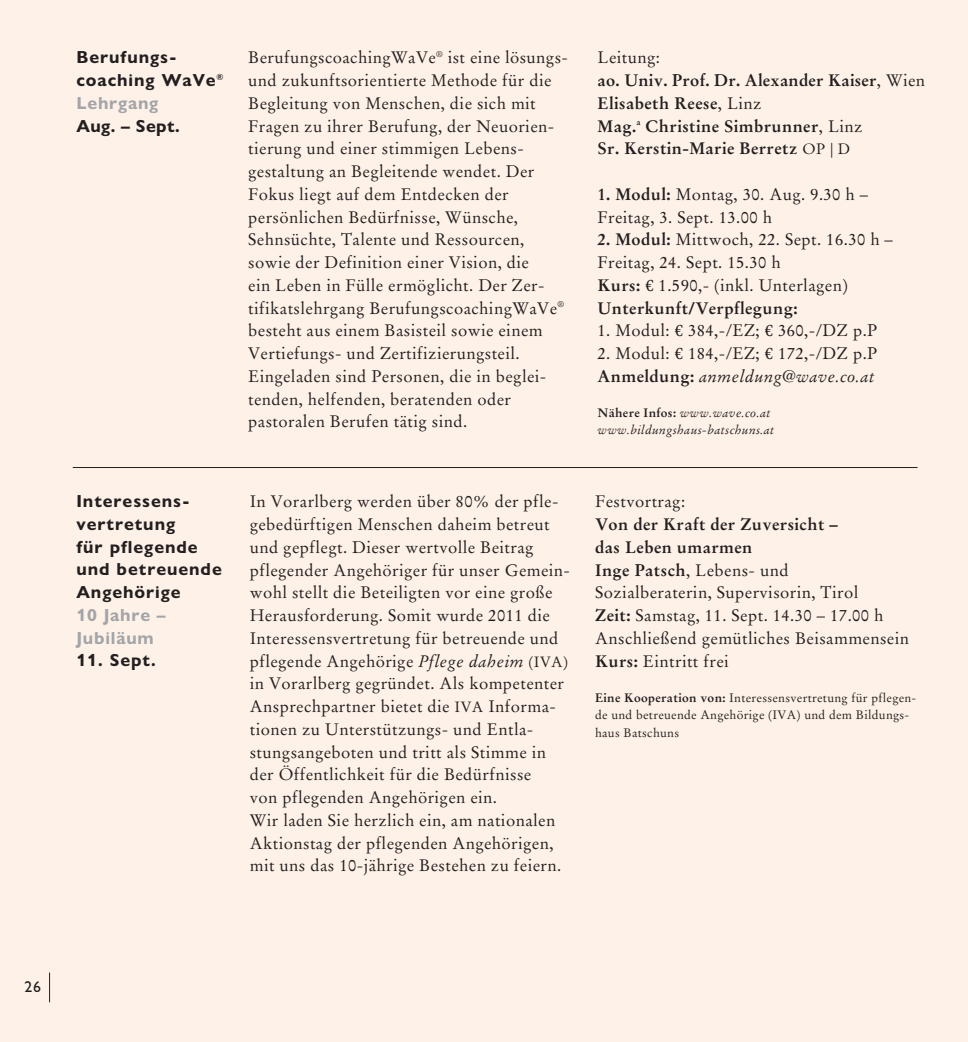
<style>
.page{position:relative;width:968px;height:1042px;background:#fff}
.page>*{position:absolute;margin:0;border:0;box-sizing:border-box;transform-origin:0 0}
.t1{font:700 17.5px/22.8px "Gill Sans Nova";letter-spacing:.055em;color:#231f20}
.t2{font:700 17.5px/22.8px "Gill Sans Nova";letter-spacing:.045em;color:#a4a5a9}
.t3{font:16.62px/22.8px "Stempel Garamond LT Std";letter-spacing:.025em;color:#231f20}
.t4{font:700 16.62px/22.8px "Stempel Garamond LT Std";letter-spacing:.025em;color:#231f20}
.t5{font:15.75px "Gill Sans";color:#231f20}
.t6{font:12.25px/17.5px "Stempel Garamond LT Std";letter-spacing:.025em;color:#231f20}
.t7{font:italic 12.25px/17.5px "Stempel Garamond LT Std";letter-spacing:.025em;color:#231f20}
.s1{color:#a4a5a9}
.s2{font-weight:400}
.s3{font-weight:400;font-size:14.88px}
.s4{font-weight:700}
.s5{font-style:italic}
.s6{font-weight:700;font-style:normal}
.s7{font-size:14.88px}
</style>
<div class="page">
<div style="left:0;top:0;width:967px;height:1042px;background:#fef2e8"></div>
<hr style="left:49px;top:972px;width:1px;height:30px;background:#231f20">
<hr style="left:73px;top:467px;width:844px;height:1px;background:#231f20">
<p class="t1" style="left:76px;top:48px;width:149px">Berufungs&shy;coaching WaVe<sup>®<br></sup><span class="s1">Lehrgang</span></p>
<p class="t1" style="left:76px;top:116px;width:105px">Aug. – Sept.</p>
<p class="t1" style="left:76px;top:492px;width:147px">Interessens&shy;vertretung<br>für pflegende und betreuende<br>Angehörige</p>
<p class="t2" style="left:76px;top:605px;width:91px">10 Jahre –<br>Jubiläum</p>
<p class="t1" style="left:76px;top:651px;width:81px">11. Sept.</p>
<p class="t3" style="left:248px;top:48px;width:321px">BerufungscoachingWaVe<sup>®</sup> ist eine lösungs&shy;und zukunftsorientierte Methode für die Begleitung von Menschen, die sich mit Fragen zu ihrer Berufung, der Neuorien&shy;tierung und einer stimmigen Lebens&shy;gestaltung an Begleitende wendet. Der Fokus liegt auf dem Entdecken der persönlichen Bedürfnisse, Wünsche, Sehnsüchte, Talente und Ressourcen, sowie der Definition einer Vision, die<br>ein Leben in Fülle ermöglicht. Der Zer&shy;tifikatslehrgang BerufungscoachingWaVe<sup>® </sup>besteht aus einem Basisteil sowie einem Vertiefungs- und Zertifizierungsteil.<br>Eingeladen sind Personen, die in beglei&shy;tenden, helfenden, beratenden oder pastoralen Berufen tätig sind.</p>
<p class="t4" style="left:597px;top:48px;width:329px"><span class="s2">Leitung:<br></span>ao. Univ. Prof. Dr. Alexander Kaiser<span class="s2">, Wien<br></span>Elisabeth Reese<span class="s2">, Linz<br></span>Mag.<sup>a</sup> Christine Simbrunner<span class="s2">, Linz<br></span>Sr. Kerstin-Marie Berretz <span class="s3">OP | D</span></p>
<p class="t3" style="left:597px;top:184px;width:272px"><span class="s4">1. Modul:</span> Montag, 30. Aug. 9.30 h –<br>Freitag, 3. Sept. 13.00 h</p>
<p class="t3" style="left:597px;top:230px;width:297px"><span class="s4">2. Modul:</span> Mittwoch, 22. Sept. 16.30 h –<br>Freitag, 24. Sept. 15.30 h<br><span class="s4">Kurs:</span> € 1.590,- (inkl. Unterlagen)<br><span class="s4">Unterkunft/Verpflegung:</span></p>
<p class="t3" style="left:597px;top:321px;width:281px">1. Modul: € 384,-/EZ; € 360,-/DZ p.P</p>
<p class="t3" style="left:597px;top:344px;width:281px">2. Modul: € 184,-/EZ; € 172,-/DZ p.P<br><span class="s4">Anmeldung:</span> <span class="s5">anmeldung@wave.co.at</span></p>
<p class="t7" style="left:597px;top:405px;width:178px"><span class="s6">Nähere Infos:</span> www.wave.co.at www.bildungshaus-batschuns.at</p>
<p class="t3" style="left:250px;top:492px;width:322px">In Vorarlberg werden über 80% der pfle&shy;gebedürftigen Menschen daheim betreut und gepflegt. Dieser wertvolle Beitrag pflegender Angehöriger für unser Gemein&shy;wohl stellt die Beteiligten vor eine große Herausforderung. Somit wurde 2011 die Interessensvertretung für betreuende und pflegende Angehörige <span class="s5">Pflege daheim</span> <span class="s7">(IVA) </span>in Vorarlberg gegründet. Als kompetenter Ansprechpartner bietet die <span class="s7">IVA</span> Informa&shy;tionen zu Unterstützungs- und Entla&shy;stungsangeboten und tritt als Stimme in der Öffentlichkeit für die Bedürfnisse<br>von pflegenden Angehörigen ein.<br>Wir laden Sie herzlich ein, am nationalen Aktionstag der pflegenden Angehörigen, mit uns das 10-jährige Bestehen zu feiern.</p>
<p class="t3" style="left:595px;top:492px;width:91px">Festvortrag:</p>
<p class="t3" style="left:595px;top:514px;width:315px"><span class="s4">Von der Kraft der Zuversicht –<br>das Leben umarmen<br>Inge Patsch</span>, Lebens- und<br>Sozialberaterin, Supervisorin, Tirol<br><span class="s4">Zeit:</span> Samstag, 11. Sept. 14.30 – 17.00 h<br>Anschließend gemütliches Beisammensein<br><span class="s4">Kurs:</span> Eintritt frei</p>
<p class="t6" style="left:595px;top:690px;width:323px"><span class="s4">Eine Kooperation von:</span> Interessensvertretung für pflegen&shy;de und betreuende Angehörige (IVA) und dem Bildungs&shy;haus Batschuns</p>
<p class="t5" style="left:24px;top:977px;width:18px">26</p>
</div>
